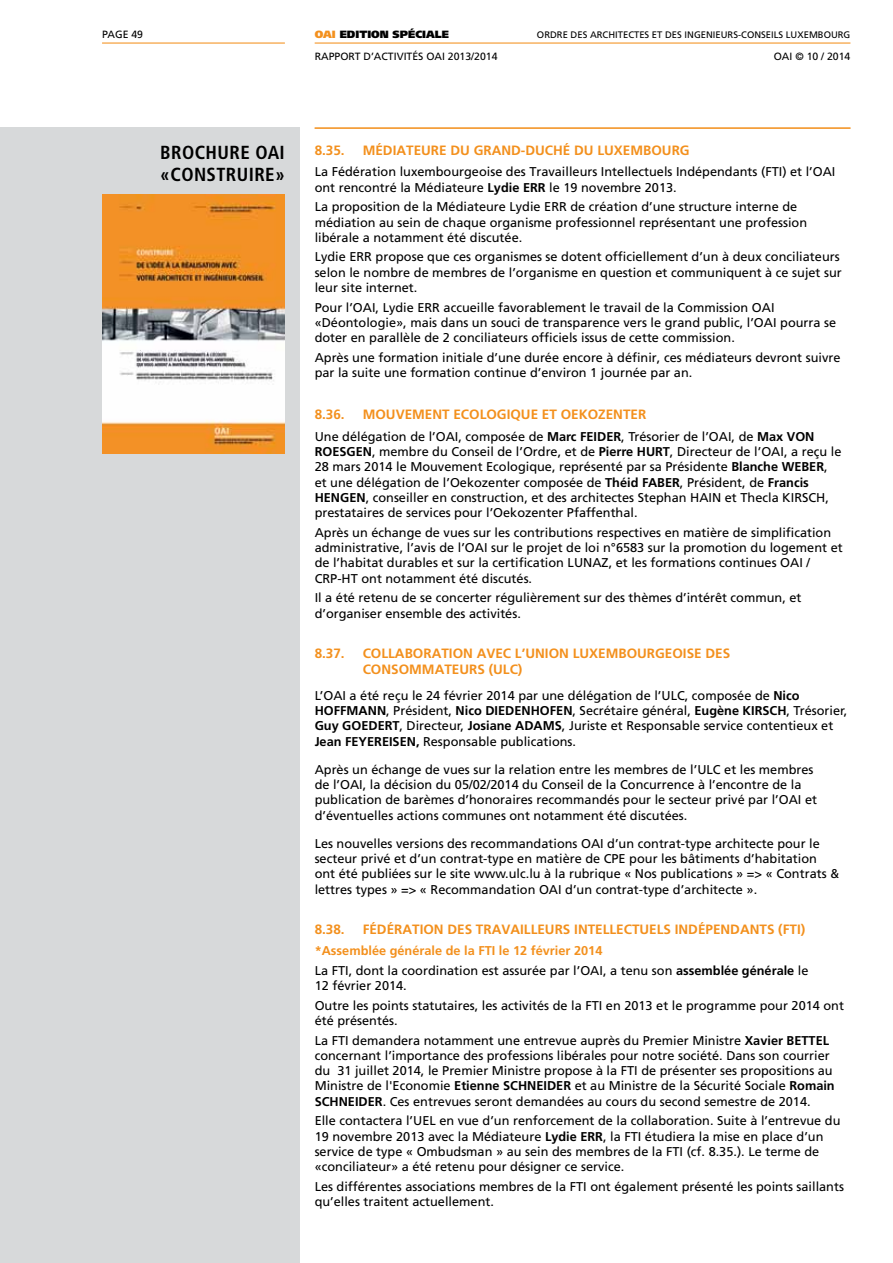
<style>
.page{position:relative;width:893px;height:1263px;background:#fff}
.page>*{position:absolute;margin:0;border:0;box-sizing:border-box;transform-origin:0 0}
.t1{font:700 condensed 18.9px/22.6px "Frutiger LT Std";letter-spacing:.02em;color:#000}
.t2{font:700 13.5px "Frutiger LT Std";color:#f3901d}
.t3{font:12.75px/15.3px "Frutiger LT Std";color:#000}
.t4{font:10.5px "Frutiger LT Std";color:#000}
.t5{font:900 10.5px "Frutiger LT Std";color:#000}
.t6{font:9.45px "Frutiger LT Std";color:#000}
.s1{color:#f3901d}
.s2{font-weight:700}
.s3{font-weight:700;color:#f3901d}
</style>
<div class="page">
<div style="left:0;top:128px;width:300px;height:1135px;background:#d7d9da"></div>
<hr style="left:315px;top:128px;width:535px;height:1px;background:#f3901d">
<hr style="left:102px;top:43px;width:183px;height:1px;background:#f3901d">
<hr style="left:315px;top:43px;width:535px;height:1px;background:#f3901d">
<img style="left:102px;top:195px;width:182px;height:258px">
<p class="t4" style="left:102px;top:28px;width:43px">Page 49</p>
<p class="t5" style="left:315px;top:28px;width:135px"><span class="s1">OAI</span> EDITION SPÉCIALE</p>
<p class="t6" style="left:537px;top:29px;width:158px">Ordre des architectes et des ingen</p>
<p class="t6" style="left:713px;top:29px;width:138px">ieu rs-conseils Luxembou rg</p>
<p class="t4" style="left:315px;top:50px;width:119px">Rapport d’activités OAI</p>
<p class="t4" style="left:448px;top:50px;width:51px">2013/2014</p>
<p class="t4" style="left:774px;top:50px;width:7px">OAI</p>
<p class="t4" style="left:795px;top:50px;width:57px">© 10 / 2014</p>
<h1 class="t1" style="left:160px;top:141px;width:126px">BROCHURE OAI «CONSTRUIRE»</h1>
<p class="t2" style="left:315px;top:142px;width:77px">8.35. M ÉDIATEURE</p>
<p class="t2" style="left:450px;top:142px;width:85px">DU GRAND-DUCH</p>
<p class="t2" style="left:563px;top:142px;width:71px">É DU LUXEMBOUR</p>
<p class="t2" style="left:680px;top:142px;width:11px">G</p>
<p class="t3" style="left:315px;top:164px;width:507px">La Fédération luxembourgeoise des Travailleurs I ntellectuels I ndépendants (FTI) et l’OAI ont rencontré la Médiateure <span class="s2">LYDIE ERR</span> le 19 novembre 2013.</p>
<p class="t3" style="left:315px;top:199px;width:494px">La proposition de la Médiateure Lydie ERR de création d’une structure interne de médiation au sein de chaque organisme professionnel représentant une profession libérale a notamment été discutée.</p>
<p class="t3" style="left:315px;top:249px;width:529px">Lydie ERR propose que ces organismes se dotent officiellement d’un à deux conciliateurs selon le nombre de membres de l’organisme en question et communiquent à ce sujet sur leur site internet.</p>
<p class="t3" style="left:315px;top:299px;width:448px">Pour l’OAI, Lydie ERR accueille favorablement le travail de la Commission OAI «Déontologie», mais dans un souci de transparence vers le grand public, l’OAI</p>
<p class="t3" style="left:780px;top:315px;width:57px">pourra se</p>
<p class="t3" style="left:315px;top:328px;width:527px;line-height:19.5px">doter en parallèle de 2 conciliateurs officiels issus de cette commission.<br>Après une formation initiale d’une durée encore à définir, ces médiateurs devront suivre</p>
<p class="t3" style="left:315px;top:365px;width:379px">par la suite une formation continue d’environ 1 journée par an.</p>
<p class="t2" style="left:315px;top:406px;width:32px">8.36.</p>
<p class="t2" style="left:363px;top:406px;width:24px">MOUVEME</p>
<p class="t2" style="left:432px;top:406px;width:39px">NT ECOLO</p>
<p class="t2" style="left:497px;top:406px;width:19px">GIQUE</p>
<p class="t2" style="left:542px;top:406px;width:39px">ET OEKO</p>
<p class="t2" style="left:598px;top:406px;width:34px">ZENTER</p>
<p class="t3" style="left:315px;top:429px;width:528px">Une délégation de l’OAI, composée de <span class="s2">MARC FEIDER</span>, Trésorier de l’OAI, de <span class="s2">MAX VON ROESG EN</span>, membre du Conseil de l’Ordre, et de <span class="s2">PIERRE HURT</span>, Directeur de l’OAI, a reçu le 28 mars 2014 le Mouvement Ecologique, représenté par sa Présidente <span class="s2">BLANCHE WEBER</span>, et une délégation de l’Oekozenter composée de <span class="s2">THÉID FABER</span>, Président, de <span class="s2">FRANCIS<br>HENG EN</span>, conseiller en construction, et des architectes Stephan HAI N et Thecla KIRSCH, prestataires de services pour l’Oekozenter Pfaffenthal.</p>
<p class="t3" style="left:315px;top:525px;width:518px">Après un échange de vues sur les contributions respectives en matière de simplification administrative, l’avis de l’OAI</p>
<p class="t3" style="left:315px;top:540px;width:530px;text-indent:176px">sur le projet de loi n°6583 sur la promotion du logement et de l’habitat durables et sur la certification LUNAZ, et les formations continues OAI</p>
<p class="t3" style="left:806px;top:555px;width:5px">/</p>
<p class="t3" style="left:315px;top:569px;width:488px;line-height:19.5px">CRP-HT ont notamment été discutés.<br>I l a été retenu de se concerter régulièrement sur des thèmes d’intérêt commun, et</p>
<p class="t3" style="left:315px;top:605px;width:208px">d’organiser ensemble des activités.</p>
<p class="t2" style="left:315px;top:645px;width:32px">8.37.</p>
<p class="t2" style="left:363px;top:645px;width:18px">COLLABORATIO</p>
<p class="t2" style="left:463px;top:645px;width:24px">N AVEC</p>
<p class="t2" style="left:515px;top:645px;width:94px">L’UNION LUXEMBOUR</p>
<p class="t2" style="left:655px;top:645px;width:77px">GEOISEDES</p>
<p class="t2" style="left:363px;top:661px;width:47px">CONSOMMATEUR</p>
<p class="t2" style="left:477px;top:661px;width:46px">S (ULC)</p>
<p class="t3" style="left:315px;top:688px;width:17px">L’OAI</p>
<p class="t3" style="left:315px;top:688px;width:534px;text-indent:35px">a été reçu le 24 février 2014 par une délégation de l’ULC, composée de <span class="s2">NICO HOFFMANN</span>, Président, <span class="s2">NICO DIEDENHOFEN</span>, Secrétaire général, <span class="s2">EUGÈNE KIRSCH</span>, Trésorier, <span class="s2">GUY GOEDERT</span>, Directeur, <span class="s2">JOSIANE ADAMS</span>, Juriste et Responsable service contentieux et <span class="s2">JEAN FEYEREISEN,</span> Responsable publications.</p>
<p class="t3" style="left:315px;top:762px;width:500px">Après un échange de vues sur la relation entre les membres de l’ULC et les membres de l’OAI, la décision du 05/02/2014 du Conseil de la Concurrence à l’encontre de la publication de barèmes d’honoraires recommandés pour le secteur privé par l’OAI</p>
<p class="t3" style="left:805px;top:792px;width:14px">et</p>
<p class="t3" style="left:315px;top:807px;width:374px">d’éventuelles actions communes ont notamment été discutées.</p>
<p class="t3" style="left:315px;top:836px;width:275px">Les nouvelles versions des recommandations OAI</p>
<p class="t3" style="left:315px;top:836px;width:526px;text-indent:293px">d’un contrat-type architecte pour le secteur privé et d’un contrat-type en matière de CPE pour les bâtiments d’habitation ont été publiées sur le site www.ulc.lu à la rubrique « Nos publications » =&gt; « Contrats &amp; lettres types » =&gt; « Recommandation OAI</p>
<p class="t3" style="left:565px;top:881px;width:193px">d’un contrat-type d’architecte ».</p>
<p class="t2" style="left:315px;top:921px;width:32px">8.38.</p>
<p class="t2" style="left:363px;top:921px;width:41px">FÉDÉRATIO</p>
<p class="t2" style="left:434px;top:921px;width:59px">N DES TRAVAILLEUR</p>
<p class="t2" style="left:563px;top:921px;width:34px">S INTELLECTUEL</p>
<p class="t2" style="left:663px;top:921px;width:143px">S INDÉPE NDANTS (FTI)</p>
<p class="t3" style="left:315px;top:941px;width:495px;line-height:19.5px"><span class="s3">*ASSEMBLÉE GÉNÉRALE DE LA FTI LE 12 FÉVRIER 2014<br></span>La FTI, dont la coordination est assurée par l’OAI, a tenu son <span class="s2">ASSEMBLÉE GÉNÉRALE</span> le</p>
<p class="t3" style="left:315px;top:976px;width:531px;line-height:19.5px">12 février 2014.<br>Outre les points statutaires, les activités de la FTI en 2013 et le programme pour 2014 ont</p>
<p class="t3" style="left:315px;top:1011px;width:516px;line-height:19.5px">été présentés.<br>La FTI demandera notamment une entrevue auprès du Premier M inistre <span class="s2">XAVIER BETTEL</span></p>
<p class="t3" style="left:315px;top:1048px;width:522px">concernant l’importance des professions libérales pour notre société. Dans son courrier du 31 juillet 2014, le Premier M inistre propose à la FTI de présenter ses propositions au M inistre de l'Economie <span class="s2">ETIENNE SCHNEIDER</span> et au M inistre de la Sécurité Sociale <span class="s2">ROMAIN SCHNEIDER</span>. Ces entrevues seront demandées au cours du second semestre de 2014.</p>
<p class="t3" style="left:315px;top:1113px;width:527px">Elle contactera l’UEL en vue d’un renforcement de la collaboration. Suite à l’entrevue du 19 novembre 2013 avec la Médiateure <span class="s2">LYDIE ERR</span>, la FTI étudiera la mise en place d’un service de type « Ombudsman » au sein des membres de la FTI (cf. 8.35.). Le terme de «conciliateur» a été retenu pour désigner ce service.</p>
<p class="t3" style="left:315px;top:1179px;width:531px">Les différentes associations membres de la FTI ont également présenté les points saillants qu’elles traitent actuellement.</p>
</div>
